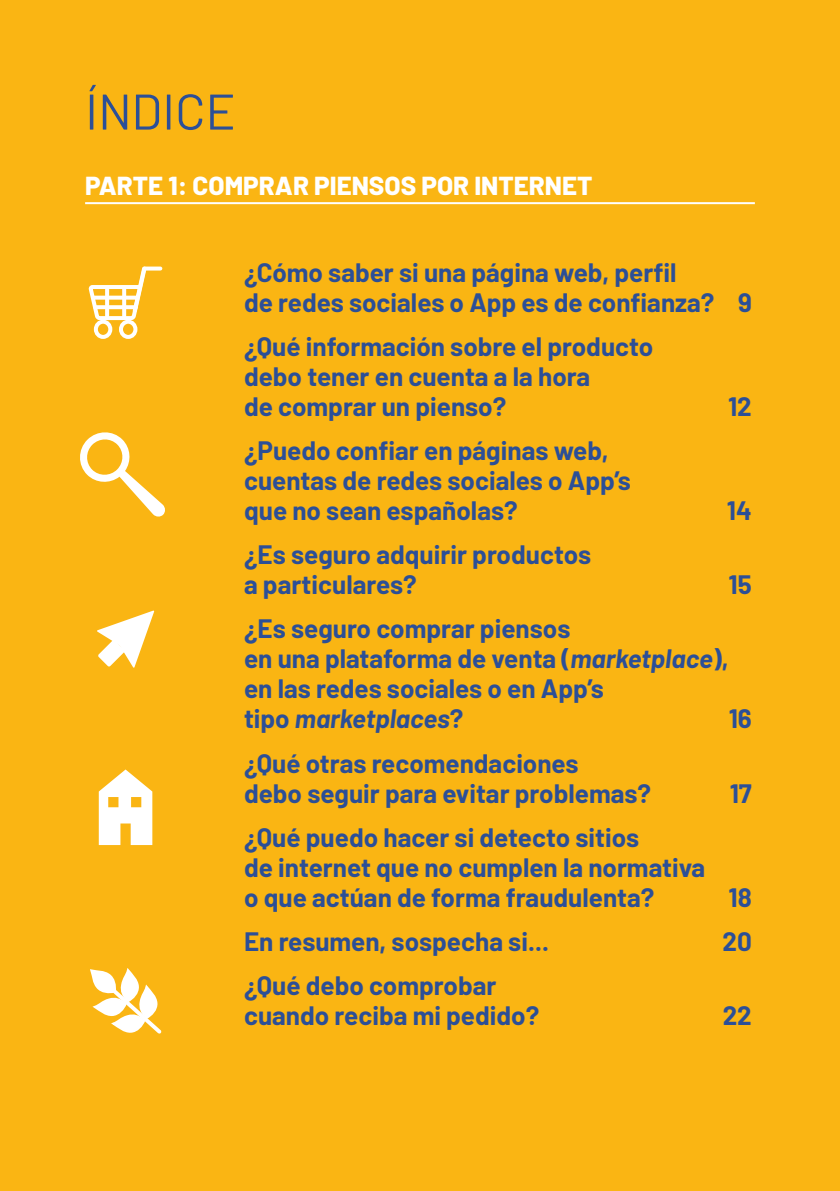
<style>
.page{position:relative;width:840px;height:1191px;background:#fff}
.page>*{position:absolute;margin:0;border:0;box-sizing:border-box;transform-origin:0 0}
.t1{font:50px "Barlow";color:#2c4f97}
.t2{font:700 26px/30px "Barlow";color:#2c4f97}
.t3{font:800 26px "Barlow";color:#fff}
.s1{font-style:italic}
</style>
<div class="page">
<div style="left:0;top:0;width:839px;height:1191px;background:#fab513"></div>
<hr style="left:85px;top:202px;width:669px;height:2px;background:#fff">
<div style="left:94px;top:320px;width:18px;height:19px;border:4px solid #fff;border-radius:50%"></div>
<div style="left:119px;top:320px;width:18px;height:19px;border:4px solid #fff;border-radius:50%"></div>
<svg style="left:88px;top:266px;width:75px;height:56px"></svg>
<svg style="left:105px;top:288px;width:4px;height:29px"></svg>
<svg style="left:122px;top:288px;width:4px;height:29px"></svg>
<svg style="left:95px;top:305px;width:41px;height:4px"></svg>
<svg style="left:97px;top:610px;width:57px;height:58px"></svg>
<svg style="left:99px;top:769px;width:53px;height:76px"></svg>
<svg style="left:90px;top:968px;width:72px;height:66px"></svg>
<svg style="left:80px;top:432px;width:85px;height:85px"></svg>
<h1 class="t1" style="left:85px;top:75px;width:152px">ÍNDICE</h1>
<p class="t3" style="left:85px;top:166px;width:508px">PARTE 1: COMPRAR PIENSOS POR INTERNET</p>
<p class="t2" style="left:244px;top:255px;width:509px">¿Cómo saber si una página web, perfil<br>de redes sociales o App es de confianza? 9</p>
<p class="t2" style="left:244px;top:329px;width:410px">¿Qué información sobre el producto debo tener en cuenta a la hora<br>de comprar un pienso?</p>
<p class="t2" style="left:727px;top:389px;width:25px">12</p>
<p class="t2" style="left:244px;top:433px;width:388px">¿Puedo confiar en páginas web, cuentas de redes sociales o App’s que no sean españolas?</p>
<p class="t2" style="left:244px;top:538px;width:348px">¿Es seguro adquirir productos a particulares?</p>
<p class="t2" style="left:726px;top:493px;width:26px">14</p>
<p class="t2" style="left:728px;top:568px;width:25px">15</p>
<p class="t2" style="left:244px;top:612px;width:486px">¿Es seguro comprar piensos<br>en una plataforma de venta (<span class="s1">marketplace</span>), en las redes sociales o en App’s<br>tipo <span class="s1">marketplaces</span>?</p>
<p class="t2" style="left:728px;top:702px;width:25px">16</p>
<p class="t2" style="left:244px;top:746px;width:408px">¿Qué otras recomendaciones<br>debo seguir para evitar problemas?</p>
<p class="t2" style="left:244px;top:820px;width:462px">¿Qué puedo hacer si detecto sitios<br>de internet que no cumplen la normativa o que actúan de forma fraudulenta?</p>
<p class="t2" style="left:729px;top:776px;width:24px">17</p>
<p class="t2" style="left:728px;top:880px;width:25px">18</p>
<p class="t2" style="left:244px;top:924px;width:306px">En resumen, sospecha si...</p>
<p class="t2" style="left:722px;top:924px;width:31px">20</p>
<p class="t2" style="left:244px;top:969px;width:296px">¿Qué debo comprobar cuando reciba mi pedido?</p>
<p class="t2" style="left:722px;top:999px;width:31px">22</p>
</div>
